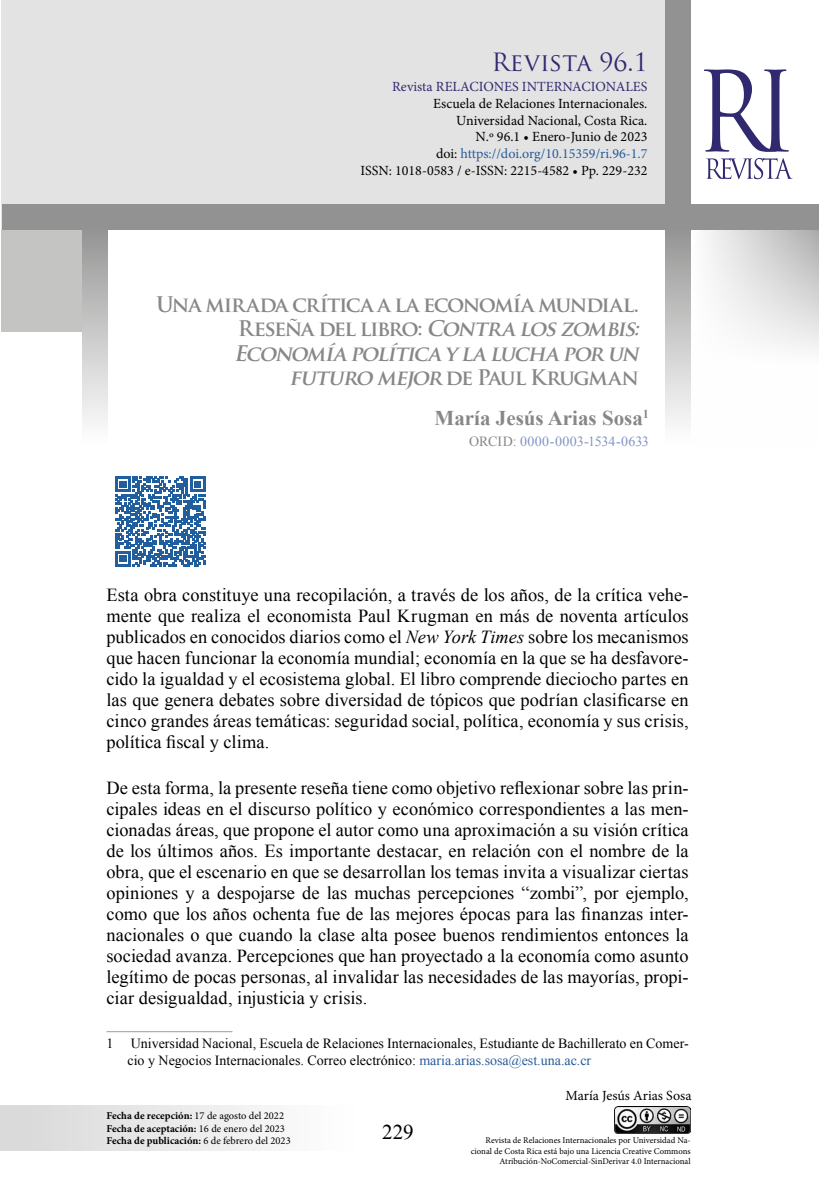
<style>
.page{position:relative;width:819px;height:1197px;background:#fff}
.page>*{position:absolute;margin:0;border:0;box-sizing:border-box;transform-origin:0 0}
.t1{font:24.5px "Trajan Pro";color:#302970}
.t2{font:700 21px/24.5px "Trajan Pro";letter-spacing:-.065em;color:#878787;text-align:right}
.t3{font:700 21px "Times New Roman";color:#878787}
.t4{font:21px "Times New Roman";color:#000}
.t5{font:18.38px/21px "Times New Roman";color:#000;text-align:justify}
.t6{font:14px/16.8px "Minion Pro";color:#000;text-align:right}
.t7{font:14px/16.8px "Times New Roman";color:#000}
.t8{font:14px "Minion Pro";color:#302970}
.t9{font:14px "Times New Roman";letter-spacing:.005em;color:#8194c3}
.t10{font:700 10.5px/12.6px "Minion Pro";color:#000}
.t11{font:8.75px/10.5px "Minion Pro";color:#000;text-align:right}
.s1{color:#275b9b}
.s2{font-style:italic}
.s3{color:#878787}
.s4{font-weight:400}
</style>
<div class="page">
<svg style="left:706px;top:230px;width:113px;height:120px"></svg>
<div style="left:1px;top:217px;width:89px;height:115px;background:#c4c4c3"></div>
<div style="left:1px;top:0;width:666px;height:230px;background:#e3e3e3"></div>
<div style="left:665px;top:227px;width:25px;height:219px;background:linear-gradient(to bottom,#959594,#fff)"></div>
<div style="left:665px;top:0;width:25px;height:215px;background:#929292"></div>
<div style="left:2px;top:205px;width:817px;height:25px;background:#929292"></div>
<div style="left:83px;top:227px;width:25px;height:219px;background:linear-gradient(to bottom,#959594,#fff)"></div>
<div style="left:0;top:1105px;width:357px;height:46px;background:linear-gradient(to right,#d7d7d7,#fff)"></div>
<svg style="left:704px;top:69px;width:85px;height:83px"></svg>
<svg style="left:706px;top:158px;width:87px;height:21px"></svg>
<img style="left:614px;top:1106px;width:77px;height:27px">
<svg style="left:115px;top:476px;width:90px;height:90px"></svg>
<hr style="left:106px;top:1031px;width:126px;height:1px;background:#9d9d9c">
<h1 class="t1" style="left:491px;top:46px;width:158px">Revista 96.1</h1>
<p class="t8" style="left:392px;top:77px;width:257px">Revista RELACIONES INTERNACIONALES</p>
<p class="t6" style="left:360px;top:95px;width:289px">Escuela de Relaciones Internacionales.<br>Universidad Nacional, Costa Rica.<br>N.º 96.1 • Enero-Junio de 2023<br>doi: <span class="s1">https://doi.org/10.15359/ri.96-1.7<br></span>ISSN: 1018-0583 / e-ISSN: 2215-4582 • Pp. 229-232</p>
<p class="t2" style="left:156px;top:292px;width:489px">Una mirada crítica a la economía mundial.<br>Reseña del libro: <span class="s2">Contra loszombis:<br>Economía política y la lucha por un futuro mejor</span> de Paul Krugman</p>
<p class="t3" style="left:435px;top:404px;width:216px">María Jesús Arias Sosa<sup>1</sup></p>
<p class="t9" style="left:469px;top:432px;width:181px"><span class="s3">ORCID:</span> 0000-0003-1534-0633</p>
<p class="t5" style="left:106px;top:584px;width:584px">Esta obra constituye una recopilación, a través de los años, de la crítica vehe&shy;mente que realiza el economista Paul Krugman en más de noventa artículos publicados en conocidos diarios como el <span class="s2">New York Times</span> sobre los mecanismos que hacen funcionar la economía mundial; economía en la que se ha desfavore&shy;cido la igualdad y el ecosistema global. El libro comprende dieciocho partes en las que genera debates sobre diversidad de tópicos que podrían clasificarse en cinco grandes áreas temáticas: seguridad social, política, economía y sus crisis, política fiscal y clima.</p>
<p class="t5" style="left:106px;top:777px;width:584px">De esta forma, la presente reseña tiene como objetivo reflexionar sobre las prin&shy;cipales ideas en el discurso político y económico correspondientes a las men&shy;cionadas áreas, que propone el autor como una aproximación a su visión crítica de los últimos años. Es importante destacar, en relación con el nombre de la obra, que el escenario en que se desarrollan los temas invita a visualizar ciertas opiniones y a despojarse de las muchas percepciones “zombi”, por ejemplo, como que los años ochenta fue de las mejores épocas para las finanzas inter&shy;nacionales o que cuando la clase alta posee buenos rendimientos entonces la sociedad avanza. Percepciones que han proyectado a la economía como asunto legítimo de pocas personas, al invalidar las necesidades de las mayorías, propi&shy;ciar desigualdad, injusticia y crisis.</p>
<p class="t7" style="left:127px;top:1035px;width:563px;text-indent:-21px">1 Universidad Nacional, Escuela de Relaciones Internacionales, Estudiante de Bachillerato en Comer&shy;cio y Negocios Internacionales. Correo electrónico: <span class="s1">maria.arias.sosa@est.una.ac.cr</span></p>
<p class="t10" style="left:106px;top:1109px;width:186px">Fecha de recepción: <span class="s4">17 de agosto del 2022<br></span>Fecha de aceptación: <span class="s4">16 de enero del 2023<br></span>Fecha de publicación: <span class="s4">6 de febrero del 2023</span></p>
<p class="t4" style="left:382px;top:1118px;width:33px">229</p>
<p class="t6" style="left:565px;top:1087px;width:128px">María Jesús Arias Sosa</p>
<p class="t11" style="left:471px;top:1135px;width:221px">Revista de Relaciones Internacionales por Universidad Na&shy;cional de Costa Rica está bajo una Licencia Creative Commons<br>Atribución-NoComercial-SinDerivar 4.0 Internacional</p>
</div>
